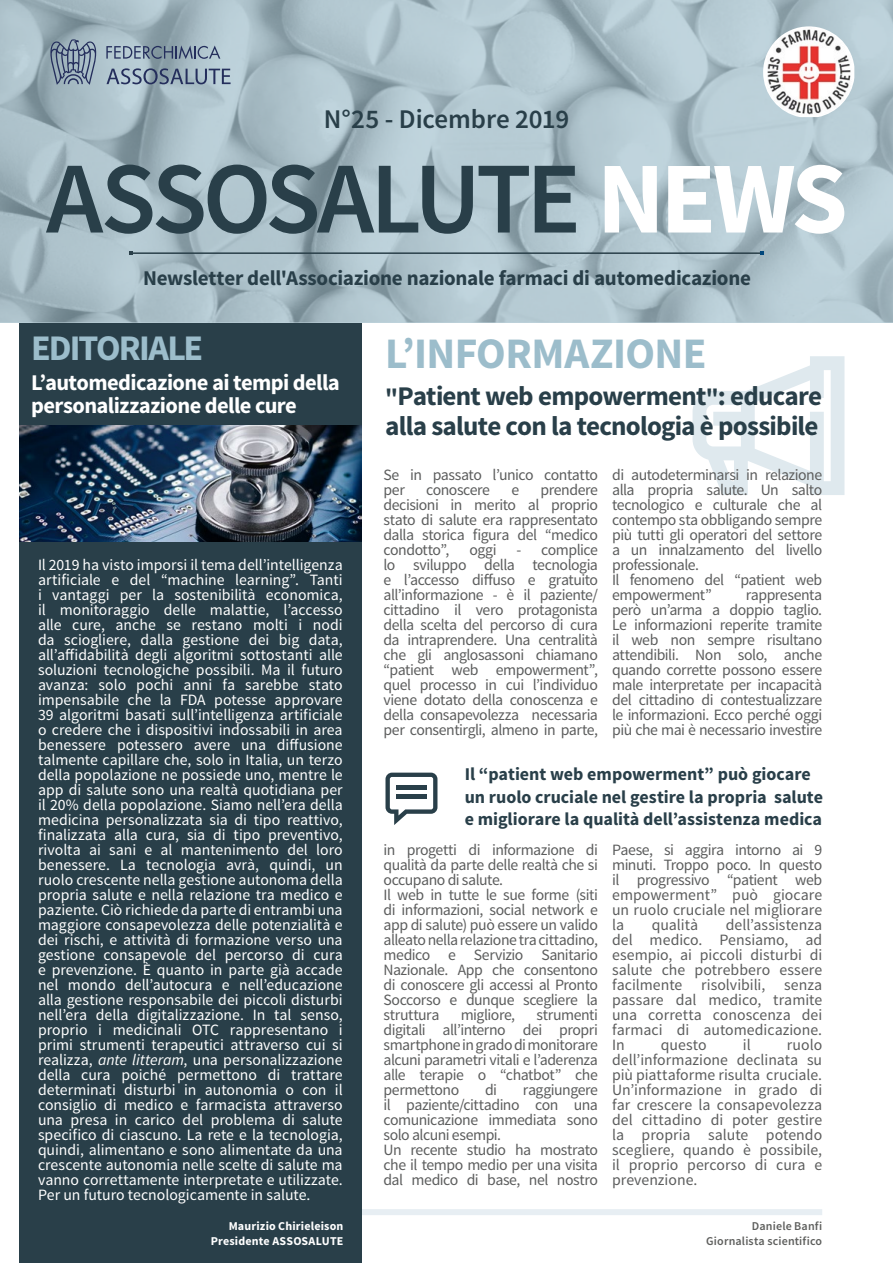
<style>
.page{position:relative;width:893px;height:1263px;background:#fff}
.page>*{position:absolute;margin:0;border:0;box-sizing:border-box;transform-origin:0 0}
.t1{font:600 102px "Source Sans Pro";letter-spacing:-.04em;color:#293f49}
.t2{font:700 43.5px "Source Sans Pro";letter-spacing:-.015em;color:#9cbdcb}
.t3{font:700 36px "Source Sans Pro";letter-spacing:-.055em;color:#9cbdcb}
.t4{font:700 27px/30px "Source Sans Pro";letter-spacing:-.03em;color:#293f49}
.t5{font:600 27px "Source Sans Pro";letter-spacing:-.005em;color:#293f49}
.t6{font:700 22.5px/22.5px "Source Sans Pro";letter-spacing:-.025em;color:#fff}
.t7{font:700 21px "Source Sans Pro";letter-spacing:-.01em;color:#293f49}
.t8{font:700 18px/22.5px "Source Sans Pro";color:#293f49}
.t9{font:15.75px/15px "Source Sans Pro";letter-spacing:-.03em;color:#5c5d5d;text-align:justify}
.t10{font:15.75px/15px "Source Sans Pro";color:#fff;text-align:justify}
.t11{font:15.75px "Source Sans Pro";color:#5c5d5d}
.t12{font:700 12px/15px "Source Sans Pro";letter-spacing:.015em;color:#fff;text-align:right}
.t13{font:600 12px/15px "Source Sans Pro";letter-spacing:.01em;color:#5e5f5d;text-align:right}
.s1{font-weight:700;color:#fff}
.s2{font-size:24px}
.s3{font-style:italic}
</style>
<div class="page">
<div style="left:90px;top:1209px;width:732px;height:6px;background:#e7eef3"></div>
<div style="left:19px;top:323px;width:342px;height:940px;background:#293f49"></div>
<svg style="left:0;top:0;width:893px;height:323px;background:#acc1c9"></svg>
<svg style="left:692px;top:356px;width:152px;height:139px"></svg>
<hr style="left:131px;top:252px;width:631px;height:2px;background:#293f49">
<svg style="left:129px;top:251px;width:4px;height:4px"></svg>
<svg style="left:760px;top:251px;width:3px;height:4px"></svg>
<svg style="left:763px;top:26px;width:91px;height:91px"></svg>
<svg style="left:50px;top:39px;width:47px;height:46px;background:#7d8fa2"></svg>
<svg style="left:106px;top:45px;width:114px;height:14px;background:#7f90a4"></svg>
<svg style="left:107px;top:68px;width:124px;height:16px;background:#8293a7"></svg>
<svg style="left:385px;top:773px;width:52px;height:52px"></svg>
<hr style="left:396px;top:786px;width:31px;height:4px;background:#293f49">
<div style="left:396px;top:794px;width:31px;height:5px;background:#293f49"></div>
<img style="left:19px;top:426px;width:342px;height:115px">
<h3 class="t5" style="left:324px;top:102px;width:247px">N°25 - Dicembre 2019</h3>
<h1 class="t1" style="left:46px;top:134px;width:803px">ASSOSALUTE <span class="s1">NEWS</span></h1>
<h3 class="t7" style="left:143px;top:265px;width:609px">Newsletter dell'Associazione nazionale farmaci di automedicazione</h3>
<h3 class="t3" style="left:31px;top:325px;width:174px">EDITORIALE</h3>
<h2 class="t2" style="left:385px;top:325px;width:323px">L’INFORMAZIONE</h2>
<h3 class="t6" style="left:31px;top:372px;width:310px">L’automedicazione ai tempi della personalizzazione delle cure</h3>
<h3 class="t4" style="left:385px;top:382px;width:438px"><span class="s2">"</span>Patient web empowerment<span class="s2">"</span>: educare alla salute con la tecnologia è possibile</h3>
<p class="t9" style="left:612px;top:467px;width:212px;text-align:left">di autodeterminarsi in relazione alla propria salute. Un salto tecnologico e culturale che al contempo sta obbligando sempre più tutti gli operatori del settore a un innalzamento del livello professionale.<br>Il fenomeno del “patient web empowerment”</p>
<p class="t9" style="left:384px;top:468px;width:216px">Se in passato l’unico contatto per</p>
<p class="t9" style="left:384px;top:483px;width:216px;text-indent:157px">prendere decisioni in merito al proprio stato di salute era rappresentato dalla storica figura del “medico condotto”,</p>
<p class="t9" style="left:426px;top:483px;width:65px">conoscere</p>
<p class="t9" style="left:511px;top:483px;width:9px">e</p>
<p class="t9" style="left:384px;top:543px;width:216px;text-indent:133px">- complice lo sviluppo della tecnologia e l’accesso diffuso e gratuito all’informazione - è il paziente/ cittadino il vero protagonista della scelta del percorso di cura da intraprendere. Una centralità che gli anglosassoni chiamano “patient web empowerment”, quel processo in cui l’individuo viene dotato della conoscenza e della consapevolezza necessaria per consentirgli, almeno in parte,</p>
<p class="t9" style="left:469px;top:543px;width:29px">oggi</p>
<p class="t10" style="left:38px;top:557px;width:306px">Il 2019 ha visto imporsi il tema dell’intelligenza artificiale e del “machine learning”. Tanti i vantaggi per la sostenibilità economica, il monitoraggio delle malattie, l’accesso alle cure, anche se restano molti i nodi da sciogliere, dalla gestione dei big data, all’affidabilità degli algoritmi sottostanti alle soluzioni tecnologiche possibili. Ma il futuro avanza: solo pochi anni fa sarebbe stato impensabile che la FDA potesse approvare 39 algoritmi basati sull’intelligenza artificiale o credere che i dispositivi indossabili in area benessere potessero avere una diffusione talmente capillare che, solo in Italia, un terzo della popolazione ne possiede uno, mentre le app di salute sono una realtà quotidiana per il 20% della popolazione. Siamo nell’era della medicina personalizzata sia di tipo reattivo, finalizzata alla cura, sia di tipo preventivo, rivolta ai sani e al mantenimento del loro benessere. La tecnologia avrà, quindi, un ruolo crescente nella gestione autonoma della propria salute e nella relazione tra medico e paziente. Ciò richiede da parte di entrambi una maggiore consapevolezza delle potenzialità e dei rischi, e attività di formazione verso una gestione consapevole del percorso di cura e prevenzione. È quanto in parte già accade nel mondo dell’autocura e nell’educazione alla gestione responsabile dei piccoli disturbi nell’era della digitalizzazione. In tal senso, proprio i medicinali OTC rappresentano i primi strumenti terapeutici attraverso cui si realizza, <span class="s3">ante litteram</span>, una personalizzazione della cura poiché permettono di trattare determinati disturbi in autonomia o con il consiglio di medico e farmacista attraverso una presa in carico del problema di salute specifico di ciascuno. La rete e la tecnologia, quindi, alimentano e sono alimentate da una crescente autonomia nelle scelte di salute ma vanno correttamente interpretate e utilizzate.<br>Per un futuro tecnologicamente in salute.</p>
<p class="t12" style="left:211px;top:1219px;width:134px">Maurizio Chirieleison<br>Presidente ASSOSALUTE</p>
<p class="t13" style="left:706px;top:1219px;width:117px">Daniele Banfi<br>Giornalista scientifico</p>
<p class="t9" style="left:612px;top:587px;width:212px;text-indent:134px">rappresenta però un’arma a doppio taglio.<br>Le informazioni reperite tramite il web non sempre risultano attendibili. Non solo, anche quando corrette possono essere male interpretate per incapacità del cittadino di contestualizzare le informazioni. Ecco perché oggi più che mai è necessario investire</p>
<p class="t8" style="left:465px;top:763px;width:360px">Il “patient web empowerment” può giocare un ruolo cruciale nel gestire la propria salute e migliorare la qualità dell’assistenza medica</p>
<p class="t9" style="left:384px;top:843px;width:216px;text-align:left">in progetti di informazione di qualità da parte delle realtà che si occupano di salute.<br>Il web in tutte le sue forme (siti di informazioni, social network e app di salute) può essere un valido alleato nella relazione tra cittadino, medico e Servizio Sanitario<br>Nazionale. App che consentono di conoscere gli accessi al Pronto<br>Soccorso e dunque scegliere la struttura</p>
<p class="t9" style="left:612px;top:842px;width:212px">Paese, si aggira intorno ai 9 minuti. Troppo poco. In questo il progressivo “patient web empowerment” può giocare un ruolo cruciale nel migliorare la</p>
<p class="t11" style="left:652px;top:915px;width:48px">qualità</p>
<p class="t9" style="left:612px;top:917px;width:212px;text-indent:114px">dell’assistenza del medico. Pensiamo, ad esempio, ai piccoli disturbi di salute che potrebbero essere facilmente risolvibili, senza passare dal medico, tramite una corretta conoscenza dei farmaci di automedicazione.<br>In</p>
<p class="t9" style="left:461px;top:1007px;width:56px">migliore,</p>
<p class="t9" style="left:384px;top:1007px;width:216px;text-indent:153px">strumenti digitali all’interno dei propri smartphone in grado di monitorare alcuni parametri vitali e l’aderenza alle terapie o “chatbot” che permettono</p>
<p class="t9" style="left:612px;top:1037px;width:212px;text-indent:175px">ruolo dell’informazione declinata su più piattaforme risulta cruciale.<br>Un’informazione in grado di far crescere la consapevolezza del cittadino di poter gestire la propria salute potendo scegliere, quando è possibile, il proprio percorso di cura e prevenzione.</p>
<p class="t9" style="left:661px;top:1037px;width:47px">questo</p>
<p class="t9" style="left:743px;top:1037px;width:9px">il</p>
<p class="t9" style="left:485px;top:1082px;width:14px">di</p>
<p class="t9" style="left:384px;top:1082px;width:216px;text-align:left;text-indent:139px">raggiungere il paziente/cittadino con una comunicazione immediata sono solo alcuni esempi.<br>Un recente studio ha mostrato che il tempo medio per una visita dal medico di base, nel nostro</p>
</div>
